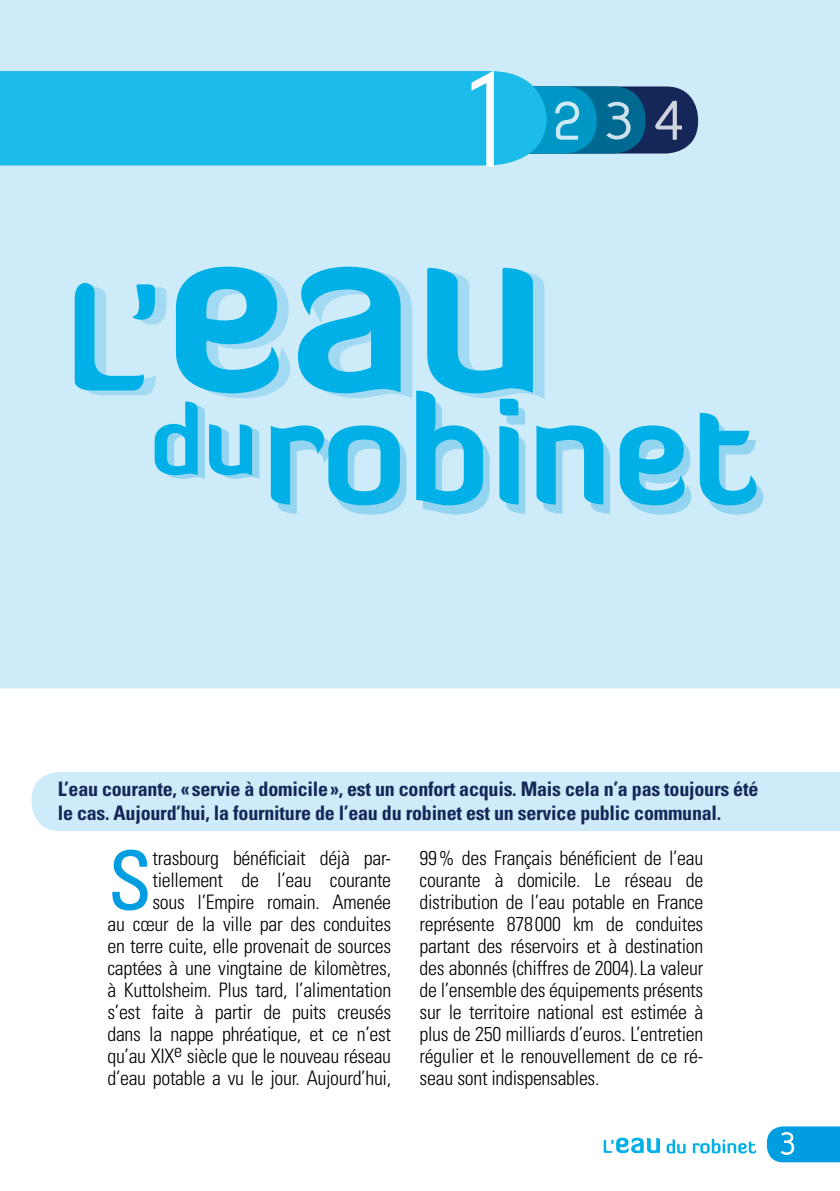
<style>
.page{position:relative;width:840px;height:1191px;background:#fff}
.page>*{position:absolute;margin:0;border:0;box-sizing:border-box;transform-origin:0 0}
.t1{font:condensed 81px "Univers";color:#009ee0}
.t2{font:300 condensed 20px/22px "Univers";letter-spacing:-.015em;color:#000;text-align:right}
.t3{font:700 condensed 20px/24px "Univers";letter-spacing:-.01em;color:#152759}
</style>
<div class="page">
<div style="left:31px;top:771px;width:808px;height:60px;background:#cdebf8"></div>
<div style="left:0;top:0;width:839px;height:688px;background:#cdebf8"></div>
<div style="left:45px;top:86px;width:652px;height:67px;background:#152759;border-radius:32px"></div>
<div style="left:108px;top:86px;width:537px;height:67px;background:#006991;border-radius:32px"></div>
<div style="left:15px;top:86px;width:581px;height:67px;background:#0096c5;border-radius:32px"></div>
<div style="left:0;top:71px;width:546px;height:94px;background:#1bbbea"></div>
<svg style="left:470px;top:69px;width:25px;height:98px"></svg>
<svg style="left:555px;top:101px;width:25px;height:39px"></svg>
<svg style="left:606px;top:101px;width:25px;height:39px"></svg>
<svg style="left:655px;top:100px;width:27px;height:40px"></svg>
<svg style="left:83px;top:268px;width:462px;height:132px"></svg>
<svg style="left:75px;top:267px;width:457px;height:126px"></svg>
<svg style="left:766px;top:1126px;width:73px;height:36px"></svg>
<svg style="left:154px;top:401px;width:105px;height:78px"></svg>
<svg style="left:271px;top:390px;width:485px;height:115px"></svg>
<svg style="left:603px;top:1137px;width:56px;height:16px"></svg>
<svg style="left:666px;top:1139px;width:19px;height:14px"></svg>
<svg style="left:692px;top:1138px;width:63px;height:15px"></svg>
<p class="t3" style="left:58px;top:776px;width:701px">L’eau courante, «servie à domicile», est un confort acquis. Mais cela n’a pas toujours été le cas. Aujourd’hui, la fourniture de l’eau du robinet est un service public communal.</p>
<h1 class="t1" style="left:107px;top:829px;width:47px">S</h1>
<p class="t2" style="left:107px;top:847px;width:285px">trasbourg bénéficiait déjà par&shy;tiellement de l’eau courante<br>sous l’Empire romain. Amenée<br>au cœur de la ville par des conduites en terre cuite, elle provenait de sources captées à une vingtaine de kilomètres, à Kuttolsheim. Plus tard, l’alimentation s’est faite à partir de puits creusés dans la nappe phréatique, et ce n’est qu’au XIX<sup>e</sup> siècle que le nouveau réseau d’eau potable a vu le jour. Aujourd’hui,</p>
<p class="t2" style="left:419px;top:847px;width:285px;text-align:justify">99% des Français bénéficient de l’eau courante à domicile. Le réseau de distribution de l’eau potable en France représente 878000 km de conduites partant des réservoirs et à destination des abonnés (chiffres de 2004).La valeur de l’ensemble des équipements présents sur le territoire national est estimée à plus de 250 milliards d’euros. L’entretien régulier et le renouvellement de ce ré&shy;seau sont indispensables.</p>
</div>
